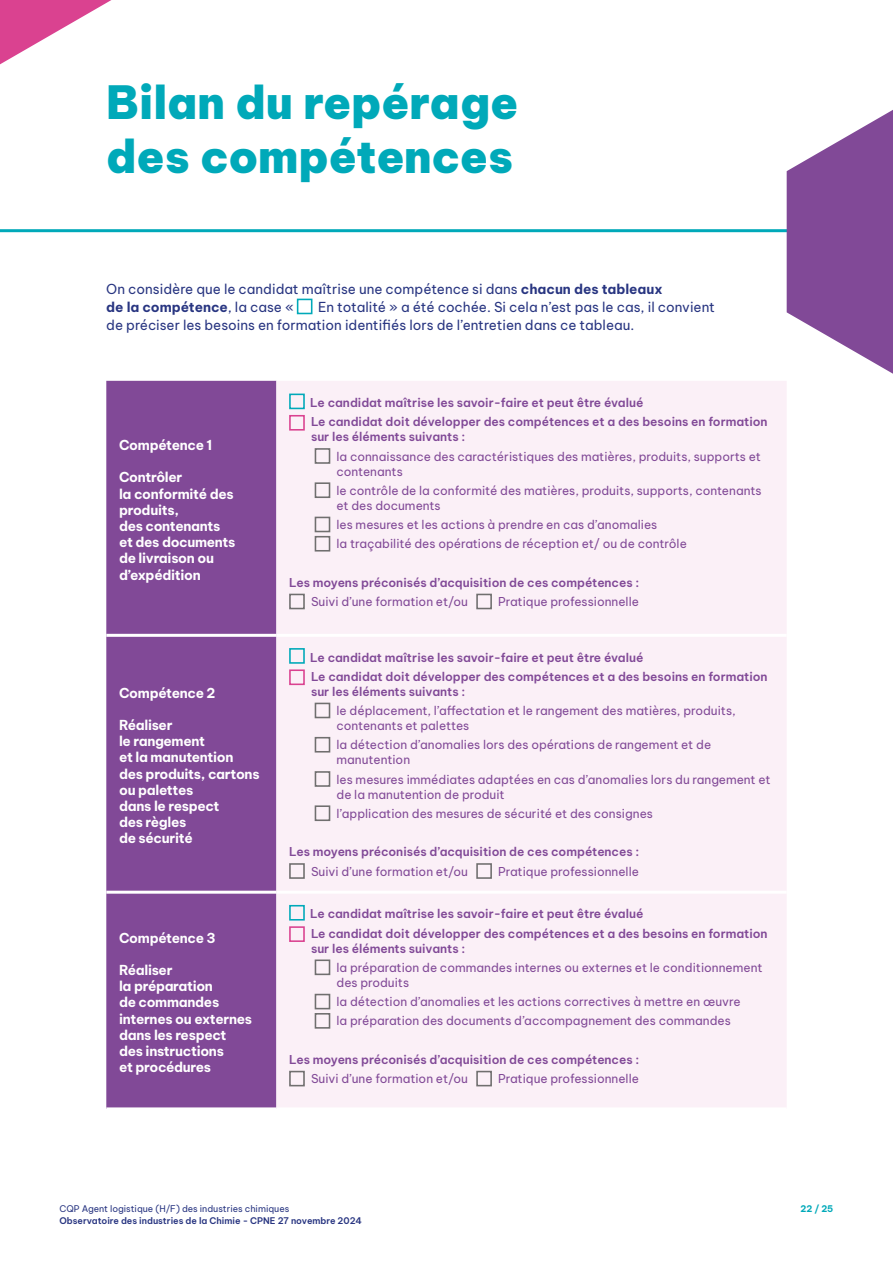
<style>
.page{position:relative;width:893px;height:1263px;background:#fff}
.page>*{position:absolute;margin:0;border:0;box-sizing:border-box;transform-origin:0 0}
.t1{font:900 45px/54px "Be Vietnam Pro";letter-spacing:-.005em;color:#00a9b9}
.t2{font:700 13.5px/16.2px "Be Vietnam Pro";letter-spacing:-.025em;color:#fff}
.t3{font:13.5px/18px "Be Vietnam Pro";color:#283581}
.t4{font:12px/15px "Be Vietnam Pro";color:#814997}
.t5{font:600 12px/19.2px "Be Vietnam Pro";letter-spacing:-.005em;color:#814997}
.t6{font:600 9px "Be Vietnam Pro";color:#283581}
.t7{font:9px "Be Vietnam Pro";color:#283581}
.t8{font:700 9px "Be Vietnam Pro";color:#00a9b9}
.s1{font-weight:700}
</style>
<div class="page">
<svg style="left:0;top:0;width:787px;height:232px"></svg>
<svg style="left:0;top:0;width:111px;height:64px"></svg>
<svg style="left:787px;top:110px;width:106px;height:264px"></svg>
<div style="left:297px;top:299px;width:15px;height:15px;border:2px solid #00a9b9"></div>
<div style="left:106px;top:381px;width:170px;height:726px;background:#814997"></div>
<div style="left:276px;top:381px;width:511px;height:726px;background:#fbf0f7"></div>
<hr style="left:106px;top:634px;width:170px;height:3px;background:#fff">
<hr style="left:276px;top:634px;width:511px;height:3px;background:#fff">
<hr style="left:106px;top:891px;width:170px;height:3px;background:#fff">
<hr style="left:276px;top:891px;width:511px;height:3px;background:#fff">
<div style="left:289px;top:394px;width:16px;height:15px;border:2px solid #00a9b9"></div>
<div style="left:289px;top:415px;width:16px;height:16px;border:2px solid #da4290"></div>
<div style="left:315px;top:448px;width:15px;height:16px;border:2px solid #706f6f"></div>
<div style="left:315px;top:482px;width:15px;height:16px;border:2px solid #706f6f"></div>
<div style="left:315px;top:517px;width:15px;height:15px;border:2px solid #706f6f"></div>
<div style="left:315px;top:536px;width:15px;height:15px;border:2px solid #706f6f"></div>
<div style="left:289px;top:594px;width:16px;height:15px;border:2px solid #706f6f"></div>
<div style="left:476px;top:594px;width:16px;height:15px;border:2px solid #706f6f"></div>
<div style="left:289px;top:648px;width:16px;height:16px;border:2px solid #00a9b9"></div>
<div style="left:289px;top:669px;width:16px;height:16px;border:2px solid #da4290"></div>
<div style="left:315px;top:703px;width:15px;height:15px;border:2px solid #706f6f"></div>
<div style="left:315px;top:737px;width:15px;height:15px;border:2px solid #706f6f"></div>
<div style="left:315px;top:771px;width:15px;height:16px;border:2px solid #706f6f"></div>
<div style="left:315px;top:805px;width:15px;height:16px;border:2px solid #706f6f"></div>
<div style="left:289px;top:863px;width:16px;height:16px;border:2px solid #706f6f"></div>
<div style="left:476px;top:863px;width:16px;height:16px;border:2px solid #706f6f"></div>
<div style="left:289px;top:905px;width:16px;height:15px;border:2px solid #00a9b9"></div>
<div style="left:289px;top:926px;width:16px;height:16px;border:2px solid #da4290"></div>
<div style="left:315px;top:959px;width:15px;height:16px;border:2px solid #706f6f"></div>
<div style="left:315px;top:994px;width:15px;height:15px;border:2px solid #706f6f"></div>
<div style="left:315px;top:1013px;width:15px;height:16px;border:2px solid #706f6f"></div>
<div style="left:289px;top:1071px;width:16px;height:15px;border:2px solid #706f6f"></div>
<div style="left:476px;top:1071px;width:16px;height:15px;border:2px solid #706f6f"></div>
<h1 class="t1" style="left:106px;top:70px;width:414px">Bilan du repérage des compétences</h1>
<p class="t3" style="left:106px;top:279px;width:558px">On considère que le candidat maîtrise une compétence si dans <span class="s1">chacun des tableaux de la compétence</span>, la case «</p>
<p class="t3" style="left:106px;top:297px;width:610px;text-indent:212px">En totalité » a été cochée. Si cela n’est pas le cas, il convient de préciser les besoins en formation identifiés lors de l’entretien dans ce tableau.</p>
<p class="t2" style="left:119px;top:435px;width:95px">Compétence 1</p>
<p class="t2" style="left:119px;top:468px;width:118px">Contrôler<br>la conformité des produits,<br>des contenants et des documents de livraison ou d’expédition</p>
<p class="t2" style="left:119px;top:683px;width:98px">Compétence 2</p>
<p class="t2" style="left:119px;top:715px;width:142px">Réaliser<br>le rangement<br>et la manutention des produits, cartons ou palettes<br>dans le respect<br>des règles<br>de sécurité</p>
<p class="t2" style="left:119px;top:928px;width:98px">Compétence 3</p>
<p class="t2" style="left:119px;top:960px;width:135px">Réaliser<br>la préparation<br>de commandes internes ou externes dans les respect des instructions<br>et procédures</p>
<p class="t5" style="left:310px;top:392px;width:459px">Le candidat maîtrise les savoir-faire et peut être évalué<br>Le candidat doit développer des compétences et a des besoins en formation</p>
<p class="t5" style="left:311px;top:426px;width:156px">sur les éléments suivants :</p>
<p class="t4" style="left:336px;top:447px;width:426px">la connaissance des caractéristiques des matières, produits, supports et contenants</p>
<p class="t4" style="left:336px;top:482px;width:427px">le contrôle de la conformité des matières, produits, supports, contenants et des documents</p>
<p class="t4" style="left:336px;top:514px;width:352px;line-height:19.2px">les mesures et les actions à prendre en cas d’anomalies<br>la traçabilité des opérations de réception et/ ou de contrôle</p>
<p class="t5" style="left:289px;top:571px;width:352px">Les moyens préconisés d’acquisition de ces compétences :</p>
<p class="t4" style="left:311px;top:593px;width:158px">Suivi d’une formation et/ou</p>
<p class="t4" style="left:498px;top:593px;width:142px">Pratique professionnelle</p>
<p class="t5" style="left:310px;top:646px;width:459px">Le candidat maîtrise les savoir-faire et peut être évalué<br>Le candidat doit développer des compétences et a des besoins en formation</p>
<p class="t5" style="left:311px;top:680px;width:156px">sur les éléments suivants :</p>
<p class="t4" style="left:336px;top:702px;width:401px">le déplacement, l’affectation et le rangement des matières, produits, contenants et palettes</p>
<p class="t4" style="left:336px;top:736px;width:376px">la détection d’anomalies lors des opérations de rangement et de manutention</p>
<p class="t4" style="left:336px;top:770px;width:436px">les mesures immédiates adaptées en cas d’anomalies lors du rangement et de la manutention de produit</p>
<p class="t4" style="left:336px;top:805px;width:318px">l’application des mesures de sécurité et des consignes</p>
<p class="t5" style="left:289px;top:841px;width:352px">Les moyens préconisés d’acquisition de ces compétences :</p>
<p class="t4" style="left:311px;top:862px;width:158px">Suivi d’une formation et/ou</p>
<p class="t4" style="left:498px;top:862px;width:142px">Pratique professionnelle</p>
<p class="t5" style="left:310px;top:903px;width:459px">Le candidat maîtrise les savoir-faire et peut être évalué<br>Le candidat doit développer des compétences et a des besoins en formation</p>
<p class="t5" style="left:311px;top:937px;width:156px">sur les éléments suivants :</p>
<p class="t4" style="left:336px;top:959px;width:427px">la préparation de commandes internes ou externes et le conditionnement des produits</p>
<p class="t4" style="left:336px;top:991px;width:406px;line-height:19.2px">la détection d’anomalies et les actions correctives à mettre en œuvre la préparation des documents d’accompagnement des commandes</p>
<p class="t5" style="left:289px;top:1049px;width:352px">Les moyens préconisés d’acquisition de ces compétences :</p>
<p class="t4" style="left:311px;top:1070px;width:158px">Suivi d’une formation et/ou</p>
<p class="t4" style="left:498px;top:1070px;width:142px">Pratique professionnelle</p>
<p class="t7" style="left:60px;top:1202px;width:231px">CQP Agent logistique (H/F) des industries chimiques</p>
<p class="t6" style="left:60px;top:1213px;width:304px">Observatoire des industries de la Chimie - CPNE 27 novembre 2024</p>
<p class="t8" style="left:800px;top:1201px;width:35px">22 / 25</p>
</div>
